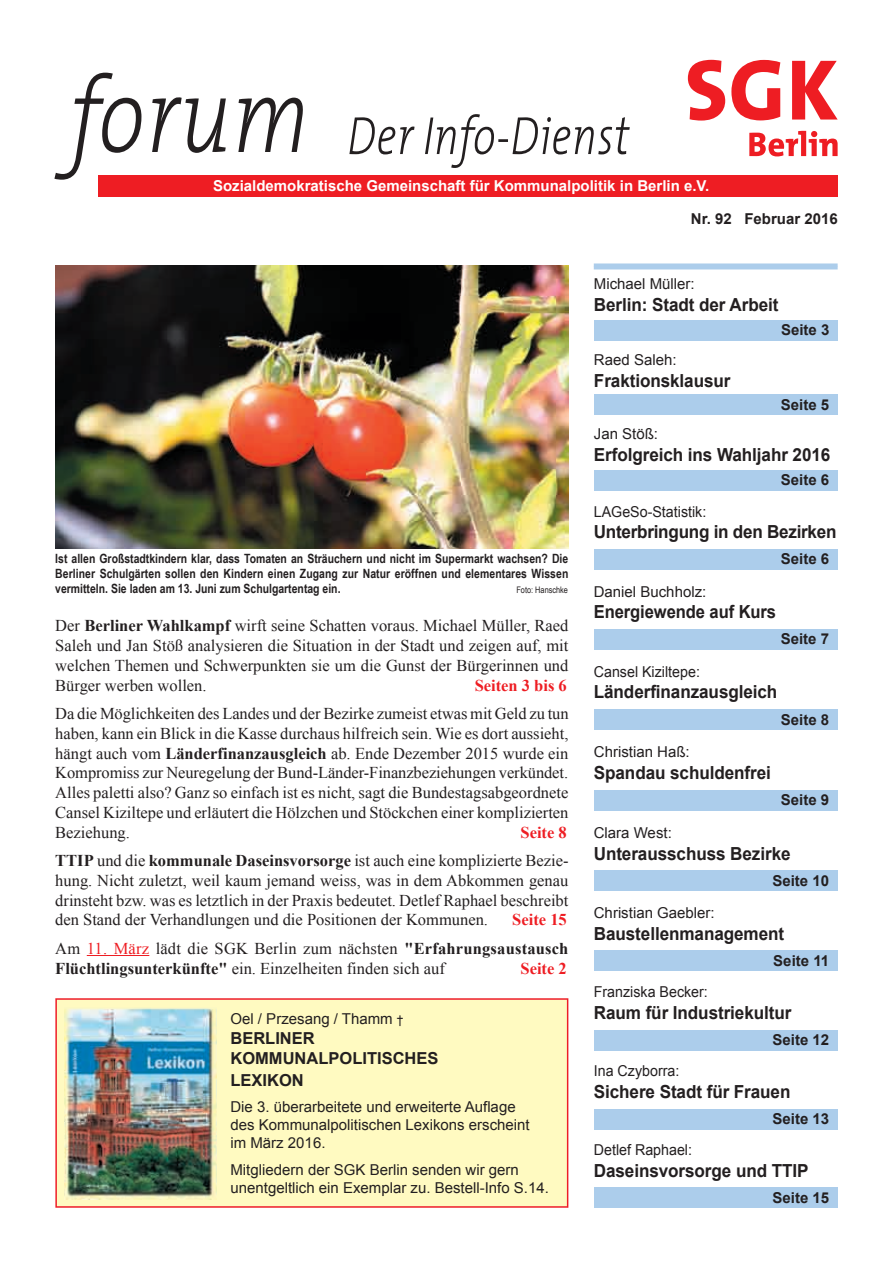
<style>
.page{position:relative;width:893px;height:1263px;background:#fff}
.page>*{position:absolute;margin:0;border:0;box-sizing:border-box;transform-origin:0 0}
.t1{font:700 18px "Arial";letter-spacing:-.005em;color:#231f20;scale:.95 1}
.t2{font:700 18px "Arial";letter-spacing:-.005em;color:#231f20;scale:.92 1}
.t3{font:16.5px/19.8px "Times New Roman";color:#231f20;text-align:justify}
.t4{font:700 16.5px/19.8px "Arial";color:#231f20}
.t5{font:700 16.5px "Times New Roman";color:#ee1d23}
.t6{font:15px/18px "Arial";color:#231f20}
.t7{font:700 15px "Arial";color:#231f20}
.t8{font:15px "Arial";color:#231f20;scale:.95 1}
.t9{font:700 15px "Arial";color:#fff}
.t10{font:700 12.75px/15.3px "Arial Narrow";color:#231f20;text-align:justify}
.t11{font:9px "Arial Narrow";color:#231f20}
.s1{font-weight:700}
.s2{font-weight:700;color:#ee1d23}
.s3{color:#ee1d23}
.s4{font-size:12px}
</style>
<div class="page">
<div style="left:99px;top:175px;width:739px;height:21px;background:#ee1d23"></div>
<svg style="left:688px;top:60px;width:150px;height:61px"></svg>
<svg style="left:749px;top:131px;width:89px;height:25px"></svg>
<svg style="left:54px;top:73px;width:249px;height:107px"></svg>
<svg style="left:349px;top:114px;width:281px;height:54px"></svg>
<div style="left:594px;top:395px;width:244px;height:20px;background:#accdeb"></div>
<div style="left:594px;top:549px;width:244px;height:20px;background:#accdeb"></div>
<div style="left:594px;top:470px;width:244px;height:20px;background:#accdeb"></div>
<div style="left:594px;top:320px;width:244px;height:20px;background:#accdeb"></div>
<div style="left:594px;top:263px;width:244px;height:6px;background:#accdeb"></div>
<div style="left:55px;top:998px;width:513px;height:210px;background:#fffac1"></div>
<hr style="left:87px;top:955px;width:62px;height:1px;background:#ee1d23">
<div style="left:594px;top:629px;width:244px;height:20px;background:#accdeb"></div>
<div style="left:594px;top:710px;width:244px;height:20px;background:#accdeb"></div>
<div style="left:594px;top:871px;width:244px;height:20px;background:#accdeb"></div>
<div style="left:594px;top:951px;width:244px;height:20px;background:#accdeb"></div>
<div style="left:594px;top:1030px;width:244px;height:20px;background:#accdeb"></div>
<img style="left:55px;top:265px;width:513px;height:284px">
<img style="left:65px;top:1008px;width:151px;height:191px">
<div style="left:594px;top:1109px;width:244px;height:20px;background:#accdeb"></div>
<div style="left:594px;top:790px;width:244px;height:20px;background:#accdeb"></div>
<div style="left:594px;top:1188px;width:244px;height:20px;background:#accdeb"></div>
<p class="t9" style="left:213px;top:176px;width:498px">Sozialdemokratische Gemeinschaft für Kom mu nal po li tik in Berlin e.V.</p>
<p class="t7" style="left:691px;top:208px;width:148px">Nr. 92 Februar 2016</p>
<p class="t6" style="left:594px;top:275px;width:102px">Michael Müller:</p>
<p class="t1" style="left:594px;top:293px;width:196px">Berlin: Stadt der Arbeit</p>
<p class="t6" style="left:594px;top:351px;width:84px">Raed Saleh:</p>
<p class="t1" style="left:594px;top:369px;width:145px">Fraktionsklausur</p>
<p class="t7" style="left:781px;top:320px;width:50px">Seite 3</p>
<p class="t7" style="left:781px;top:394px;width:50px">Seite 5</p>
<p class="t6" style="left:594px;top:425px;width:66px">Jan Stöß:</p>
<p class="t1" style="left:594px;top:443px;width:250px">Erfolgreich ins Wahljahr 2016</p>
<p class="t7" style="left:781px;top:470px;width:50px">Seite 6</p>
<p class="t10" style="left:55px;top:550px;width:515px">Ist allen Großstadtkindern klar, dass Tomaten an Sträuchern und nicht im Supermarkt wachsen? Die Berliner Schulgärten sollen den Kindern einen Zugang zur Natur eröffnen und elementares Wissen vermitteln. Sie laden am 13. Juni zum Schulgartentag ein.</p>
<p class="t11" style="left:516px;top:583px;width:53px">Foto: Hanschke</p>
<p class="t3" style="left:55px;top:615px;width:515px">Der <span class="s1">Berliner Wahlkampf</span> wirft seine Schatten voraus. Michael Müller, Raed Saleh und Jan Stöß analysieren die Situation in der Stadt und zeigen auf, mit welchen Themen und Schwerpunkten sie um die Gunst der Bürgerinnen und Bürger werben wollen.</p>
<p class="t5" style="left:475px;top:674px;width:94px">Seiten 3 bis 6</p>
<p class="t3" style="left:55px;top:703px;width:515px">Da die Möglichkeiten des Landes und der Bezirke zumeist etwas mit Geld zu tun haben, kann ein Blick in die Kasse durchaus hilfreich sein. Wie es dort aussieht, hängt auch vom <span class="s1">Länderfinanzausgleich</span> ab. Ende Dezember 2015 wurde ein Kompromiss zur Neuregelung der Bund-Länder-Finanzbeziehungen verkündet.<br>Alles paletti also? Ganz so einfach ist es nicht, sagt die Bundestagsabgeordnete Cansel Kiziltepe und erläutert die Hölzchen und Stöckchen einer komplizierten Beziehung.</p>
<p class="t3" style="left:55px;top:818px;width:515px;line-height:28.2px;text-align:right"><span class="s2">Seite 8<br></span><span class="s1">TTIP</span> und die <span class="s1">kommunale Daseinsvorsorge</span> ist auch eine komplizierte Bezie-</p>
<p class="t3" style="left:55px;top:870px;width:515px">hung. Nicht zuletzt, weil kaum jemand weiss, was in dem Abkommen genau drinsteht bzw. was es letztlich in der Praxis bedeutet. Detlef Raphael beschreibt den Stand der Verhandlungen und die Positionen der Kommunen.</p>
<p class="t3" style="left:55px;top:905px;width:515px;line-height:28.2px;text-align:right"><span class="s2">Seite 15<br></span>Am <span class="s3">11. März</span> lädt die SGK Berlin zum nächsten <span class="s1">"Erfahrungsaustausch</span></p>
<p class="t3" style="left:55px;top:958px;width:391px"><span class="s1">Flüchtlingsunterkünfte"</span> ein. Einzelheiten finden sich auf</p>
<p class="t5" style="left:520px;top:956px;width:48px">Seite 2</p>
<p class="t6" style="left:230px;top:1010px;width:175px">Oel / Przesang / Thamm <span class="s4">†</span></p>
<p class="t4" style="left:230px;top:1029px;width:210px">BERLINER<br>KOMMUNALPOLITISCHES</p>
<p class="t4" style="left:230px;top:1070px;width:75px">LEXIKON</p>
<p class="t6" style="left:230px;top:1098px;width:301px">Die 3. überarbeitete und erweiterte Auflage des Kommunalpolitischen Lexikons erscheint im März 2016.</p>
<p class="t6" style="left:230px;top:1160px;width:320px">Mitgliedern der SGK Berlin senden wir gern unentgeltlich ein Exemplar zu. Bestell-Info S.14.</p>
<p class="t8" style="left:594px;top:502px;width:120px">LAGeSo-Statistik:</p>
<p class="t1" style="left:594px;top:520px;width:257px">Unterbringung in den Bezirken</p>
<p class="t7" style="left:781px;top:549px;width:50px">Seite 6</p>
<p class="t6" style="left:594px;top:583px;width:114px">Daniel Buchholz:</p>
<p class="t2" style="left:594px;top:600px;width:200px">Energiewende auf Kurs</p>
<p class="t7" style="left:781px;top:629px;width:50px">Seite 7</p>
<p class="t8" style="left:594px;top:662px;width:113px">Cansel Kiziltepe:</p>
<p class="t1" style="left:594px;top:680px;width:195px">Länderfinanzausgleich</p>
<p class="t6" style="left:594px;top:743px;width:97px">Christian Haß:</p>
<p class="t1" style="left:594px;top:760px;width:188px">Spandau schuldenfrei</p>
<p class="t7" style="left:781px;top:709px;width:50px">Seite 8</p>
<p class="t7" style="left:781px;top:790px;width:50px">Seite 9</p>
<p class="t6" style="left:594px;top:824px;width:80px">Clara West:</p>
<p class="t1" style="left:594px;top:841px;width:209px">Unterausschuss Bezirke</p>
<p class="t7" style="left:772px;top:870px;width:58px">Seite 10</p>
<p class="t6" style="left:594px;top:904px;width:122px">Christian Gaebler:</p>
<p class="t1" style="left:594px;top:921px;width:202px">Baustellenmanagement</p>
<p class="t7" style="left:773px;top:950px;width:57px">Seite 11</p>
<p class="t8" style="left:594px;top:982px;width:122px">Franziska Becker:</p>
<p class="t1" style="left:594px;top:1000px;width:209px">Raum für Industriekultur</p>
<p class="t7" style="left:772px;top:1029px;width:58px">Seite 12</p>
<p class="t8" style="left:594px;top:1061px;width:92px">Ina Czyborra:</p>
<p class="t1" style="left:594px;top:1079px;width:208px">Sichere Stadt für Frauen</p>
<p class="t7" style="left:772px;top:1109px;width:58px">Seite 13</p>
<p class="t8" style="left:594px;top:1140px;width:105px">Detlef Raphael:</p>
<p class="t1" style="left:594px;top:1158px;width:227px">Daseinsvorsorge und TTIP</p>
<p class="t7" style="left:772px;top:1187px;width:58px">Seite 15</p>
</div>
